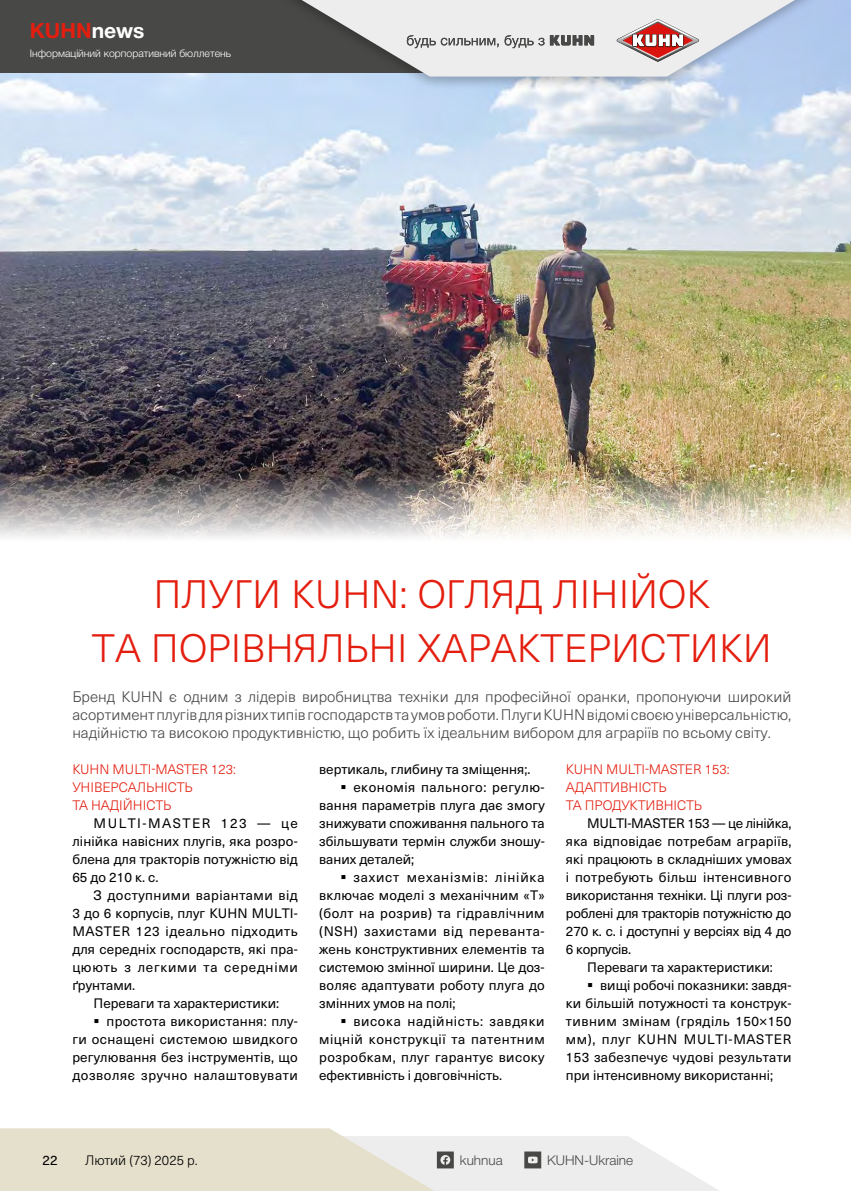
<style>
.page{position:relative;width:851px;height:1191px;background:#fff}
.page>*{position:absolute;margin:0;border:0;box-sizing:border-box;transform-origin:0 0}
.t1{font:300 39px/54px "Neue Haas Unica W1 G";color:#e41e0f;text-align:center}
.t2{font:700 21px "Helvetica Neue Cyr";color:#e41e0f}
.t3{font:300 15px/18px "Neue Haas Unica W1 G";color:#464545;text-align:justify}
.t4{font:13.5px/18px "Neue Haas Unica W1 G";letter-spacing:.015em;color:#000;text-align:justify}
.t5{font:13.5px "Neue Haas Unica W1 G";letter-spacing:.045em;color:#000}
.t6{font:300 13.5px/18px "Neue Haas Unica W1 G";color:#e41e0f}
.t7{font:13.5px "Neue Haas Unica W1 G";letter-spacing:.035em;color:#000}
.t8{font:13.5px "Neue Haas Unica W1 G";letter-spacing:.04em;color:#000}
.t9{font:13.5px "Neue Haas Unica W1 G";letter-spacing:.06em;color:#000}
.t10{font:300 13.5px "Helvetica Neue Cyr";color:#484847}
.t11{font:300 13.5px "Neue Haas Unica W1 G";color:#000}
.t12{font:300 10.5px "Helvetica Neue Cyr";color:#fff}
.s1{color:#fff}
</style>
<div class="page">
<img style="left:0;top:72px;width:850px;height:466px">
<svg style="left:0;top:1128px;width:719px;height:63px;background:#e9e6dc"></svg>
<div style="left:0;top:0;width:607px;height:72px;background:#484847"></div>
<img style="left:217px;top:72px;width:605px;height:22px">
<svg style="left:266px;top:0;width:556px;height:77px;fill:#eeedee"></svg>
<div style="left:822px;top:0;width:28px;height:94px;background:#afc7ec"></div>
<svg style="left:616px;top:19px;width:83px;height:43px;background:#d4adac"></svg>
<svg style="left:407px;top:35px;width:91px;height:13px"></svg>
<svg style="left:504px;top:35px;width:40px;height:13px"></svg>
<svg style="left:550px;top:35px;width:44px;height:10px"></svg>
<h2 class="t2" style="left:30px;top:19px;width:116px">KUHN<span class="s1">news</span></h2>
<p class="t12" style="left:30px;top:47px;width:203px">Інформаційний корпоративний бюллетень</p>
<h1 class="t1" style="left:92px;top:565px;width:681px">ПЛУГИ KUHN: ОГЛЯД ЛІНІЙОК<br>ТА ПОРІВНЯЛЬНІ ХАРАКТЕРИСТИКИ</h1>
<p class="t3" style="left:72px;top:687px;width:720px">Бренд KUHN є одним з лідерів виробництва техніки для професійної оранки, пропонуючи широкий асортимент плугів для різних типів господарств та умов роботи. Плуги KUHN відомі своєю універсальністю, надійністю та високою продуктивністю, що робить їх ідеальним вибором для аграріїв по всьому світу.</p>
<p class="t6" style="left:72px;top:760px;width:165px">KUHN MULTI-MASTER 123:<br>УНІВЕРСАЛЬНІСТЬ<br>ТА НАДІЙНІСТЬ</p>
<p class="t4" style="left:72px;top:813px;width:227px;text-indent:21px">MULTI-MASTER 123 — це лінійка навісних плугів, яка розро&shy;блена для тракторів потужністю від 65 до 210 к. с.</p>
<p class="t4" style="left:72px;top:885px;width:227px;text-indent:21px">З доступними варіантами від 3 до 6 корпусів, плуг KUHN MULTI-MASTER 123 ідеально підходить для середніх господарств, які пра&shy;цюють з легкими та середніми ґрунтами.</p>
<p class="t4" style="left:94px;top:993px;width:187px">Переваги та характеристики:</p>
<p class="t4" style="left:106px;top:1011px;width:193px">простота використання: плу-</p>
<p class="t4" style="left:72px;top:1029px;width:227px">ги оснащені системою швидкого</p>
<p class="t4" style="left:72px;top:1047px;width:227px">регулювання без інструментів, що</p>
<p class="t5" style="left:72px;top:1065px;width:227px">дозволяє зручно налаштовувати</p>
<p class="t6" style="left:566px;top:759px;width:165px">KUHN MULTI-MASTER 153:<br>АДАПТИВНІСТЬ<br>ТА ПРОДУКТИВНІСТЬ</p>
<p class="t4" style="left:566px;top:813px;width:227px;text-indent:21px">MULTI-MASTER 153 — це лінійка, яка відповідає потребам аграріїв, які працюють в складніших умовах і потребують більш інтенсивного використання техніки. Ці плуги роз&shy;роблені для тракторів потужністю до 270 к. с. і доступні у версіях від 4 до 6 корпусів.</p>
<p class="t4" style="left:587px;top:957px;width:187px">Переваги та характеристики:</p>
<p class="t4" style="left:600px;top:975px;width:193px">вищі робочі показники: завдя-</p>
<p class="t4" style="left:566px;top:993px;width:227px">ки більшій потужності та конструк-</p>
<p class="t7" style="left:566px;top:1011px;width:227px">тивним змінам (гряділь 150×150</p>
<p class="t5" style="left:566px;top:1029px;width:227px">мм), плуг KUHN MULTI-MASTER</p>
<p class="t4" style="left:566px;top:1047px;width:227px">153 забезпечує чудові результати</p>
<p class="t4" style="left:566px;top:1065px;width:208px">при інтенсивному використанні;</p>
<p class="t4" style="left:319px;top:759px;width:213px">вертикаль, глибину та зміщення;.</p>
<p class="t7" style="left:353px;top:777px;width:193px">економія пального: регулю-</p>
<p class="t4" style="left:319px;top:795px;width:227px">вання параметрів плуга дає змогу</p>
<p class="t4" style="left:319px;top:813px;width:227px">знижувати споживання пального та</p>
<p class="t4" style="left:319px;top:831px;width:227px">збільшувати термін служби зношу-</p>
<p class="t4" style="left:319px;top:849px;width:97px">ваних деталей;</p>
<p class="t9" style="left:353px;top:867px;width:193px">захист механізмів: лінійка</p>
<p class="t4" style="left:319px;top:885px;width:227px">включає моделі з механічним «Т»</p>
<p class="t4" style="left:319px;top:903px;width:227px">(болт на розрив) та гідравлічним</p>
<p class="t5" style="left:319px;top:921px;width:227px">(NSH) захистами від переванта-</p>
<p class="t4" style="left:319px;top:939px;width:227px">жень конструктивних елементів та</p>
<p class="t4" style="left:319px;top:957px;width:227px">системою змінної ширини. Це доз-</p>
<p class="t4" style="left:319px;top:975px;width:227px">воляє адаптувати роботу плуга до</p>
<p class="t4" style="left:319px;top:993px;width:138px">змінних умов на полі;</p>
<p class="t5" style="left:353px;top:1011px;width:193px">висока надійність: завдяки</p>
<p class="t8" style="left:319px;top:1029px;width:227px">міцній конструкції та патентним</p>
<p class="t4" style="left:319px;top:1047px;width:227px">розробкам, плуг гарантує високу</p>
<p class="t4" style="left:319px;top:1065px;width:185px">ефективність і довговічність.</p>
<p class="t4" style="left:43px;top:1150px;width:17px">22</p>
<p class="t11" style="left:85px;top:1150px;width:114px">Лютий (73) 2025 р.</p>
<p class="t10" style="left:460px;top:1152px;width:44px">kuhnua</p>
<p class="t10" style="left:547px;top:1152px;width:88px">KUHN-Ukraine</p>
</div>
